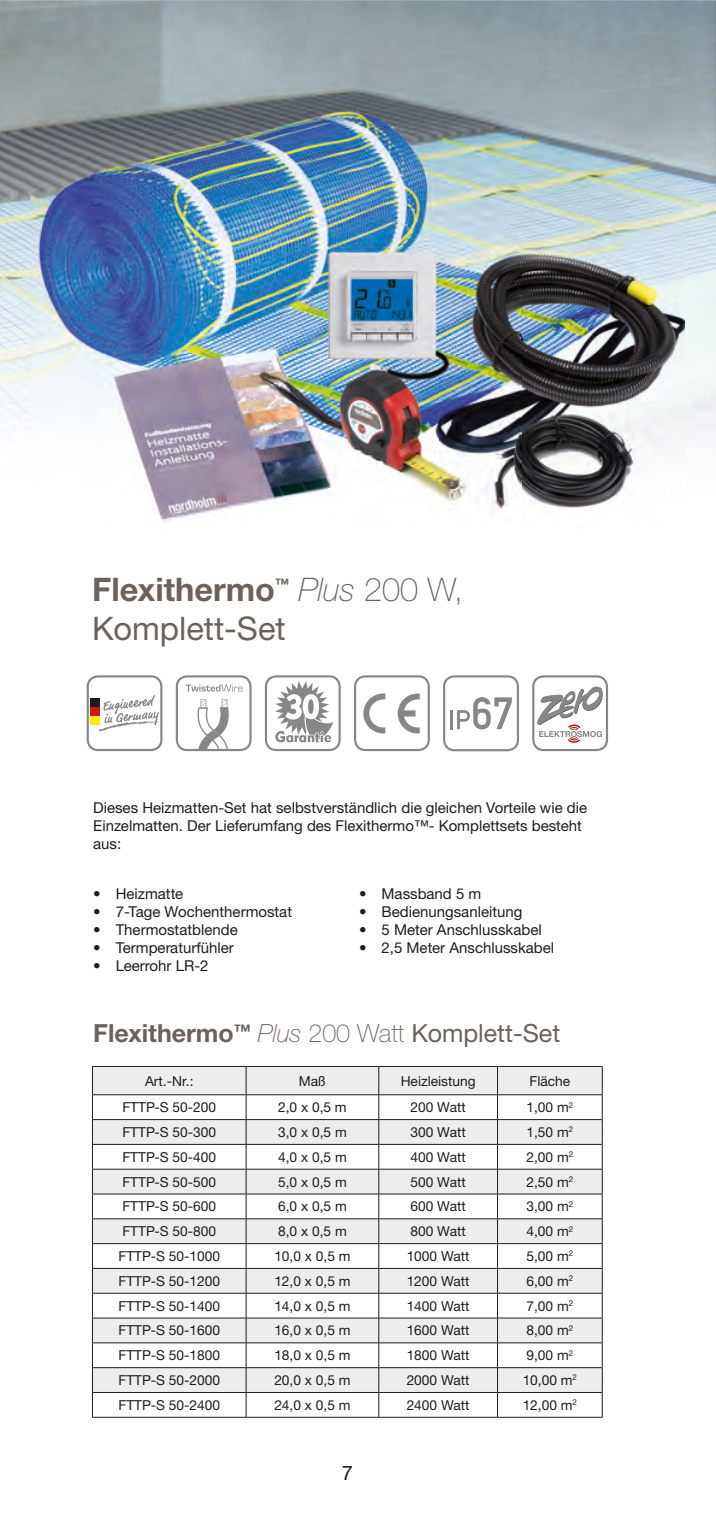
<style>
.page{position:relative;width:716px;height:1531px;background:#fff}
.page>*{position:absolute;margin:0;border:0;box-sizing:border-box;transform-origin:0 0}
.t1{font:32.5px "Helvetica Neue LTW1 G";color:#6c625c}
.t2{font:700 32.5px "Helvetica Neue LTW1 G";color:#6c625c}
.t3{font:100 32.5px "Helvetica Neue LTW1 G";color:#6c625c}
.t4{font:25px "Helvetica Neue LTW1 G";color:#6c625c}
.t5{font:20px "Helvetica Neue LTW1 G";color:#1d1d1b}
.t6{font:15px/18px "Helvetica Neue LTW1 G";color:#1d1d1b}
.t7{font:700 14.5px "Helvetica Neue LTW1 G";color:#6c625c}
.t8{font:13.75px "Helvetica Neue LTW1 G";color:#1d1d1b}
.s1{font-style:italic}
.s2{font-weight:700}
.s3{font-weight:100;font-style:italic}
.s4{font-weight:100}
</style>
<div class="page">
<img style="left:0;top:0;width:716px;height:155px">
<img style="left:0;top:155px;width:31px;height:278px">
<img style="left:685px;top:155px;width:31px;height:283px">
<hr style="left:92px;top:1066px;width:154px;height:1px;background:#1d1d1b">
<hr style="left:246px;top:1066px;width:133px;height:1px;background:#1d1d1b">
<hr style="left:379px;top:1066px;width:118px;height:1px;background:#1d1d1b">
<hr style="left:497px;top:1066px;width:105px;height:1px;background:#1d1d1b">
<svg style="left:92px;top:1067px;width:511px;height:350px"></svg>
<hr style="left:92px;top:1417px;width:154px;height:1px;background:#1d1d1b">
<hr style="left:246px;top:1417px;width:133px;height:1px;background:#1d1d1b">
<hr style="left:379px;top:1417px;width:118px;height:1px;background:#1d1d1b">
<hr style="left:497px;top:1417px;width:105px;height:1px;background:#1d1d1b">
<svg style="left:354px;top:675px;width:76px;height:76px"></svg>
<svg style="left:176px;top:675px;width:76px;height:76px"></svg>
<svg style="left:532px;top:675px;width:76px;height:76px"></svg>
<svg style="left:265px;top:675px;width:76px;height:76px"></svg>
<svg style="left:443px;top:675px;width:76px;height:76px"></svg>
<svg style="left:87px;top:675px;width:75px;height:76px"></svg>
<img style="left:31px;top:94px;width:654px;height:428px">
<h1 class="t2" style="left:92px;top:569px;width:184px">Flexithermo</h1>
<p class="t7" style="left:275px;top:575px;width:16px">™</p>
<h1 class="t3" style="left:298px;top:570px;width:166px"><span class="s1">Plus</span> 200 W,</h1>
<h1 class="t1" style="left:92px;top:608px;width:195px">Komplett-Set</h1>
<p class="t6" style="left:93px;top:799px;width:495px">Dieses Heizmatten-Set hat selbstverständlich die gleichen Vorteile wie die<br>Einzelmatten. Der Lieferumfang des Flexithermo™- Komplettsets besteht aus:</p>
<p class="t6" style="left:93px;top:885px;width:92px">• Heizmatte</p>
<p class="t6" style="left:93px;top:903px;width:200px">• 7-Tage Wochenthermostat</p>
<p class="t6" style="left:93px;top:921px;width:146px">• Thermostatblende</p>
<p class="t6" style="left:93px;top:939px;width:142px">• Termperaturfühler</p>
<p class="t6" style="left:93px;top:957px;width:117px">• Leerrohr LR-2</p>
<p class="t6" style="left:359px;top:885px;width:124px">• Massband 5 m</p>
<p class="t6" style="left:359px;top:903px;width:165px">• Bedienungsanleitung</p>
<p class="t6" style="left:359px;top:921px;width:184px">• 5 Meter Anschlusskabel</p>
<p class="t6" style="left:359px;top:939px;width:197px">• 2,5 Meter Anschlusskabel</p>
<h2 class="t4" style="left:93px;top:1018px;width:468px"><span class="s2">Flexithermo</span> <sup>™</sup> <span class="s3">Plus</span> <span class="s4">200 Watt</span> Komplett-Set</h2>
<p class="t8" style="left:145px;top:1072px;width:50px">Art.-Nr.:</p>
<p class="t8" style="left:299px;top:1072px;width:29px">Maß</p>
<p class="t8" style="left:401px;top:1072px;width:76px">Heizleistung</p>
<p class="t8" style="left:529px;top:1072px;width:42px">Fläche</p>
<p class="t8" style="left:122px;top:1099px;width:95px">FTTP-S 50-200</p>
<p class="t8" style="left:278px;top:1099px;width:70px">2,0 x 0,5 m</p>
<p class="t8" style="left:410px;top:1099px;width:57px">200 Watt</p>
<p class="t8" style="left:526px;top:1099px;width:48px">1,00 m<sup>2</sup></p>
<p class="t8" style="left:122px;top:1123px;width:95px">FTTP-S 50-300</p>
<p class="t8" style="left:278px;top:1123px;width:70px">3,0 x 0,5 m</p>
<p class="t8" style="left:410px;top:1123px;width:57px">300 Watt</p>
<p class="t8" style="left:526px;top:1123px;width:48px">1,50 m<sup>2</sup></p>
<p class="t8" style="left:122px;top:1148px;width:95px">FTTP-S 50-400</p>
<p class="t8" style="left:278px;top:1148px;width:70px">4,0 x 0,5 m</p>
<p class="t8" style="left:410px;top:1148px;width:57px">400 Watt</p>
<p class="t8" style="left:526px;top:1148px;width:48px">2,00 m<sup>2</sup></p>
<p class="t8" style="left:122px;top:1173px;width:95px">FTTP-S 50-500</p>
<p class="t8" style="left:278px;top:1173px;width:70px">5,0 x 0,5 m</p>
<p class="t8" style="left:410px;top:1173px;width:57px">500 Watt</p>
<p class="t8" style="left:526px;top:1173px;width:48px">2,50 m<sup>2</sup></p>
<p class="t8" style="left:122px;top:1198px;width:95px">FTTP-S 50-600</p>
<p class="t8" style="left:278px;top:1198px;width:70px">6,0 x 0,5 m</p>
<p class="t8" style="left:410px;top:1198px;width:57px">600 Watt</p>
<p class="t8" style="left:526px;top:1198px;width:48px">3,00 m<sup>2</sup></p>
<p class="t8" style="left:122px;top:1223px;width:95px">FTTP-S 50-800</p>
<p class="t8" style="left:278px;top:1223px;width:70px">8,0 x 0,5 m</p>
<p class="t8" style="left:410px;top:1223px;width:57px">800 Watt</p>
<p class="t8" style="left:526px;top:1223px;width:48px">4,00 m<sup>2</sup></p>
<p class="t8" style="left:118px;top:1247px;width:103px">FTTP-S 50-1000</p>
<p class="t8" style="left:274px;top:1247px;width:78px">10,0 x 0,5 m</p>
<p class="t8" style="left:407px;top:1247px;width:64px">1000 Watt</p>
<p class="t8" style="left:526px;top:1247px;width:48px">5,00 m<sup>2</sup></p>
<p class="t8" style="left:118px;top:1272px;width:103px">FTTP-S 50-1200</p>
<p class="t8" style="left:274px;top:1272px;width:78px">12,0 x 0,5 m</p>
<p class="t8" style="left:407px;top:1272px;width:64px">1200 Watt</p>
<p class="t8" style="left:526px;top:1272px;width:48px">6,00 m<sup>2</sup></p>
<p class="t8" style="left:118px;top:1297px;width:103px">FTTP-S 50-1400</p>
<p class="t8" style="left:274px;top:1297px;width:78px">14,0 x 0,5 m</p>
<p class="t8" style="left:407px;top:1297px;width:64px">1400 Watt</p>
<p class="t8" style="left:526px;top:1297px;width:48px">7,00 m<sup>2</sup></p>
<p class="t8" style="left:118px;top:1322px;width:103px">FTTP-S 50-1600</p>
<p class="t8" style="left:274px;top:1322px;width:78px">16,0 x 0,5 m</p>
<p class="t8" style="left:407px;top:1322px;width:64px">1600 Watt</p>
<p class="t8" style="left:526px;top:1322px;width:48px">8,00 m<sup>2</sup></p>
<p class="t8" style="left:118px;top:1347px;width:103px">FTTP-S 50-1800</p>
<p class="t8" style="left:274px;top:1347px;width:78px">18,0 x 0,5 m</p>
<p class="t8" style="left:407px;top:1347px;width:64px">1800 Watt</p>
<p class="t8" style="left:526px;top:1347px;width:48px">9,00 m<sup>2</sup></p>
<p class="t8" style="left:118px;top:1371px;width:103px">FTTP-S 50-2000</p>
<p class="t8" style="left:274px;top:1371px;width:78px">20,0 x 0,5 m</p>
<p class="t8" style="left:407px;top:1371px;width:64px">2000 Watt</p>
<p class="t8" style="left:522px;top:1371px;width:56px">10,00 m<sup>2</sup></p>
<p class="t8" style="left:118px;top:1396px;width:103px">FTTP-S 50-2400</p>
<p class="t8" style="left:274px;top:1396px;width:78px">24,0 x 0,5 m</p>
<p class="t8" style="left:407px;top:1396px;width:64px">2400 Watt</p>
<p class="t8" style="left:522px;top:1396px;width:56px">12,00 m<sup>2</sup></p>
<h3 class="t5" style="left:342px;top:1460px;width:13px">7</h3>
</div>
